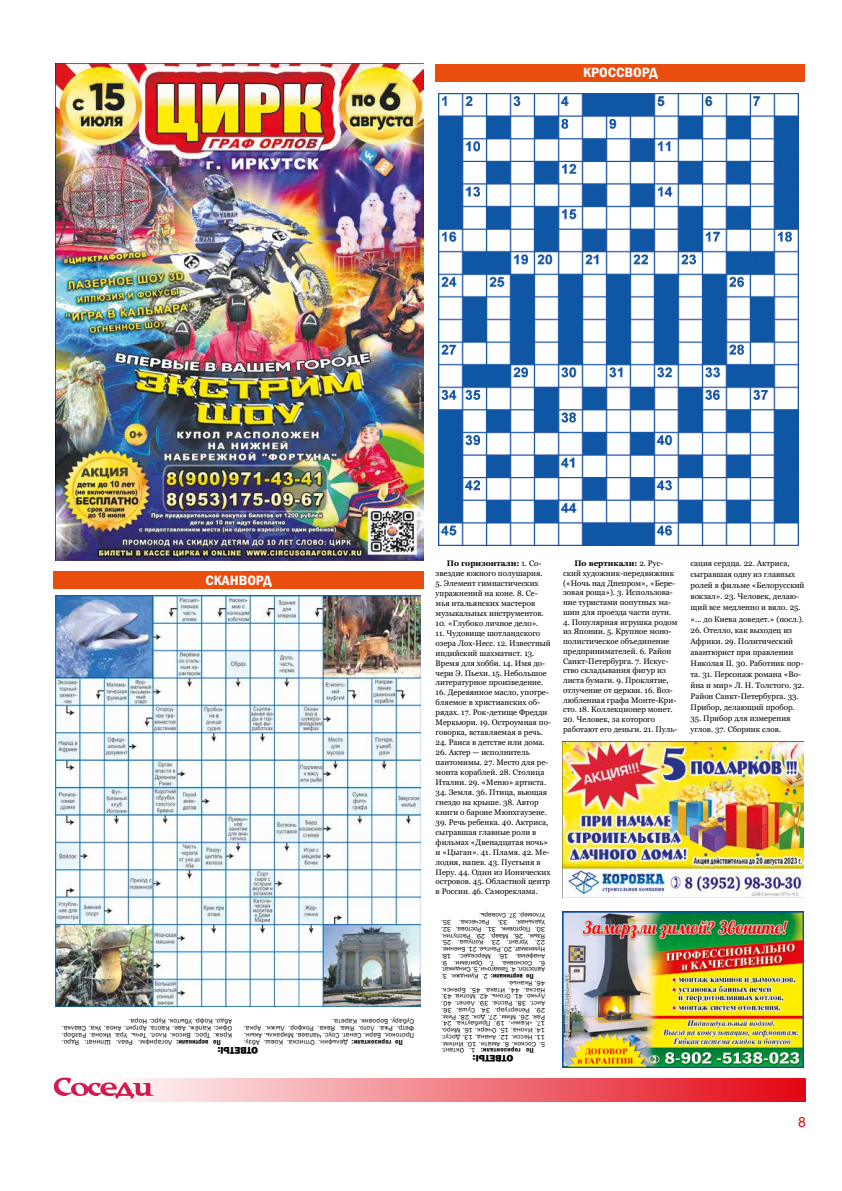
<style>
.page{position:relative;width:842px;height:1191px;background:#fff}
.page>*{position:absolute;margin:0;border:0;box-sizing:border-box;transform-origin:0 0}
.t1{font:14px "Arial MT2";color:#e30613}
.t2{font:600 condensed 13.8px "Franklin Gothic";color:#fff;scale:1.12 1}
.t3{font:800 10px "Franklin Gothic";color:#000}
.t4{font:800 9.6px "Franklin Gothic";color:#000}
.t5{font:8px/9.9px "Georgia";color:#000}
.t6{font:7px/7px "Franklin Gothic";letter-spacing:.03em;color:#000;text-align:justify}
.t7{font:7px "Franklin Gothic Demi Cond ITC";letter-spacing:.03em;color:#000}
.t8{font:7px "Franklin Gothic Demi Cond ITC";letter-spacing:.005em;color:#000}
.t9{font:6.8px/6.8px "Franklin Gothic";color:#000;text-align:justify}
.t10{font:6.8px/6.8px "Franklin Gothic";letter-spacing:.03em;color:#000}
.t11{font:6.8px "Franklin Gothic Demi Cond ITC";letter-spacing:.03em;color:#000}
.t12{font:6.8px "Franklin Gothic Demi Cond ITC";letter-spacing:.005em;color:#000}
.s1{font-weight:700}
.s2{font-family:"Georgia 2"}
</style>
<div class="page">
<svg style="left:126px;top:1078px;width:679px;height:23px;background:#ef787f"></svg>
<svg style="left:53px;top:1077px;width:101px;height:22px"></svg>
<div style="left:53px;top:571px;width:370px;height:18px;background:#e94e0f"></div>
<img style="left:563px;top:911px;width:241px;height:156px">
<div style="left:435px;top:64px;width:370px;height:17px;background:#e94e0f"></div>
<img style="left:55px;top:64px;width:368px;height:496px">
<img style="left:438px;top:94px;width:361px;height:451px">
<img style="left:55px;top:595px;width:366px;height:411px">
<img style="left:563px;top:741px;width:241px;height:156px">
<h2 class="t2" style="left:583px;top:64px;width:68px">КРОССВОРД</h2>
<h2 class="t2" style="left:205px;top:571px;width:61px">СКАНВОРД</h2>
<p class="t5" style="left:436px;top:558px;width:108px;text-align:right"><span class="s1">По горизонтали:</span> 1. Со&shy;звездие южного полушария.</p>
<p class="t5" style="left:436px;top:578px;width:109px">5. Элемент гимнастических упражнений на коне. 8. Се&shy;мья итальянских мастеров музыкальных инструментов.</p>
<p class="t5" style="left:436px;top:618px;width:104px">10. «Глубоко личное дело».</p>
<p class="t5" style="left:436px;top:628px;width:117px">11. Чудовище шотландского озера Лох-Несс. 12. Известный индийский шахматист. 13.<br>Время для хобби. 14. Имя до&shy;чери Э. Пьехи. 15. Небольшое литературное произведение.</p>
<p class="t5" style="left:436px;top:688px;width:117px">16. Деревянное масло, употре&shy;бляемое в христианских об&shy;рядах. 17. Рок-детище Фредди<br>Меркьюри. 19. Остроумная по&shy;говорка, вставляемая в речь.</p>
<p class="t5" style="left:436px;top:737px;width:111px">24. Раиса в детстве или дома.</p>
<p class="t5" style="left:436px;top:747px;width:114px">26. Актер — исполнитель пантомимы. 27. Место для ре&shy;монта кораблей. 28. Столица<br>Италии. 29. «Меню» артиста.</p>
<p class="t5" style="left:436px;top:787px;width:113px">34. Земля. 36. Птица, вьющая гнездо на крыше. 38. Автор книги о бароне Мюнхгаузене.</p>
<p class="t5" style="left:436px;top:817px;width:116px">39. Речь ребенка. 40. Актриса, сыгравшая главные роли в фильмах «Двенадцатая ночь» и «Цыган». 41. Пламя. 42. Ме&shy;лодия, напев. 43. Пустыня в<br>Перу. 44. Один из Ионических островов. 45. Областной центр в России. 46. Самореклама.</p>
<p class="t5" style="left:563px;top:558px;width:114px;text-align:center"><span class="s1">По вертикали:</span> 2. Рус<span class="s2">-<br></span>ский художник-передвижник («Ночь над Днепром», «Бере&shy;зовая роща»). 3. Использова&shy;ние туристами попутных ма&shy;шин для проезда части пути.</p>
<p class="t5" style="left:563px;top:617px;width:116px">4. Популярная игрушка родом из Японии. 5. Крупное моно&shy;полистическое объединение предпринимателей. 6. Район<br>Санкт-Петербурга. 7. Искус&shy;ство складывания фигур из листа бумаги. 9. Проклятие, отлучение от церкви. 16. Воз&shy;любленная графа Монте-Кри&shy;сто. 18. Коллекционер монет.</p>
<p class="t5" style="left:563px;top:714px;width:116px">20. Человек, за которого работают его деньги. 21. Пуль<span class="s2">-</span></p>
<p class="t5" style="left:690px;top:558px;width:115px;line-height:11.1px">сация сердца. 22. Актриса, сыгравшая одну из главных ролей в фильме «Белорусский вокзал». 23. Человек, делаю&shy;щий все медленно и вяло. 25. «... до Киева доведет.» (посл.).</p>
<p class="t5" style="left:690px;top:624px;width:115px;line-height:11.1px">26. Отелло, как выходец из<br>Африки. 29. Политический авантюрист при правлении<br>Николая II. 30. Работник пор&shy;та. 31. Персонаж романа «Во&shy;йна и мир» Л. Н. Толстого. 32.<br>Район Санкт-Петербурга. 33.<br>Прибор, делающий пробор.</p>
<p class="t5" style="left:690px;top:713px;width:102px;line-height:11.1px">35. Прибор для измерения углов. 37. Сборник слов.</p>
<p class="t9" style="left:545px;top:932px;width:105px;rotate:-180deg">30. Портовик. 31. Ростова. 32.<br>Удельная. 33. Расческа. 35.<br>Угломер. 37. Словарь.</p>
<p class="t9" style="left:545px;top:946px;width:105px;rotate:-180deg">22. Ургант. 23. Копуша. 25.<br>Язык. 26. Мавр. 29. Распутин.</p>
<p class="t9" style="left:545px;top:966px;width:105px;rotate:-180deg">6. Сосновка. 7. Оригами. 9.<br>Анафема. 16. Мерседес. 18.<br>Нумизмат. 20. Рантье. 21. Биение.</p>
<p class="t9" style="left:545px;top:973px;width:105px;rotate:-180deg">Автостоп. 4. Тамагочи. 5. Синдикат.</p>
<p class="t9" style="left:488px;top:979px;width:48px;rotate:-180deg">2. Куинджи. 3.</p>
<p class="t12" style="left:534px;top:980px;width:44px;rotate:-180deg">По вертикали:</p>
<p class="t6" style="left:232px;top:1038px;width:172px;rotate:-180deg">Кряж. Трос. Висок. Клоп. Течь. Ура. Икона. Разбор.<br>Офис. Капёж. Аве. Квота. Артрит. Аноа. Ука. Свалка.<br>Абдо. Кофр. Убыток. Курс. Нора.</p>
<p class="t6" style="left:414px;top:1038px;width:172px;rotate:-180deg">Протокол. Бари. Сенат. Соус. Чапаев. Миракль. Акын.<br>Фетр. Ржа. Лото. Яма. Явка. Рокфор. Лыжи. Арка.<br>Субару. Боровик. Карета.</p>
<p class="t6" style="left:348px;top:1045px;width:105px;rotate:-180deg">Дельфин. Отписка. Ковш. Абзу.</p>
<p class="t7" style="left:403px;top:1046px;width:53px;rotate:-180deg">По горизонтали:</p>
<p class="t6" style="left:172px;top:1045px;width:112px;rotate:-180deg">Логарифм. Реал. Шпинат. Ядро.</p>
<p class="t8" style="left:221px;top:1046px;width:45px;rotate:-180deg">По вертикали:</p>
<p class="t3" style="left:258px;top:1057px;width:42px;rotate:-180deg">ОТВЕТЫ:</p>
<p class="t10" style="left:545px;top:986px;width:39px;rotate:-180deg">46. Яканье.</p>
<p class="t9" style="left:545px;top:1013px;width:105px;rotate:-180deg">29. Репертуар. 34. Суша. 36.<br>Аист. 38. Распе. 39. Лепет. 40.<br>Лучко. 41. Огонь. 42. Мотив. 43.<br>Наска. 44. Итака. 45. Брянск.</p>
<p class="t10" style="left:545px;top:1027px;width:105px;rotate:-180deg">17. «Квин». 19. Прибаутка. 24.<br>Рая. 26. Мим. 27. Док. 28. Рим.</p>
<p class="t10" style="left:545px;top:1033px;width:105px;rotate:-180deg">14. Илона. 15. Очерк. 16. Миро.</p>
<p class="t10" style="left:545px;top:1040px;width:105px;rotate:-180deg">11. Несси. 12. Ананд. 13. Досуг.</p>
<p class="t10" style="left:545px;top:1047px;width:105px;rotate:-180deg">5. Соскок. 8. Амати. 10. Интим.</p>
<p class="t9" style="left:476px;top:1054px;width:36px;rotate:-180deg">1. Октант.</p>
<p class="t11" style="left:534px;top:1054px;width:54px;rotate:-180deg">По горизонтали:</p>
<p class="t4" style="left:513px;top:1064px;width:42px;rotate:-180deg">ОТВЕТЫ:</p>
<h1 class="t1" style="left:798px;top:1112px;width:9px">8</h1>
</div>
